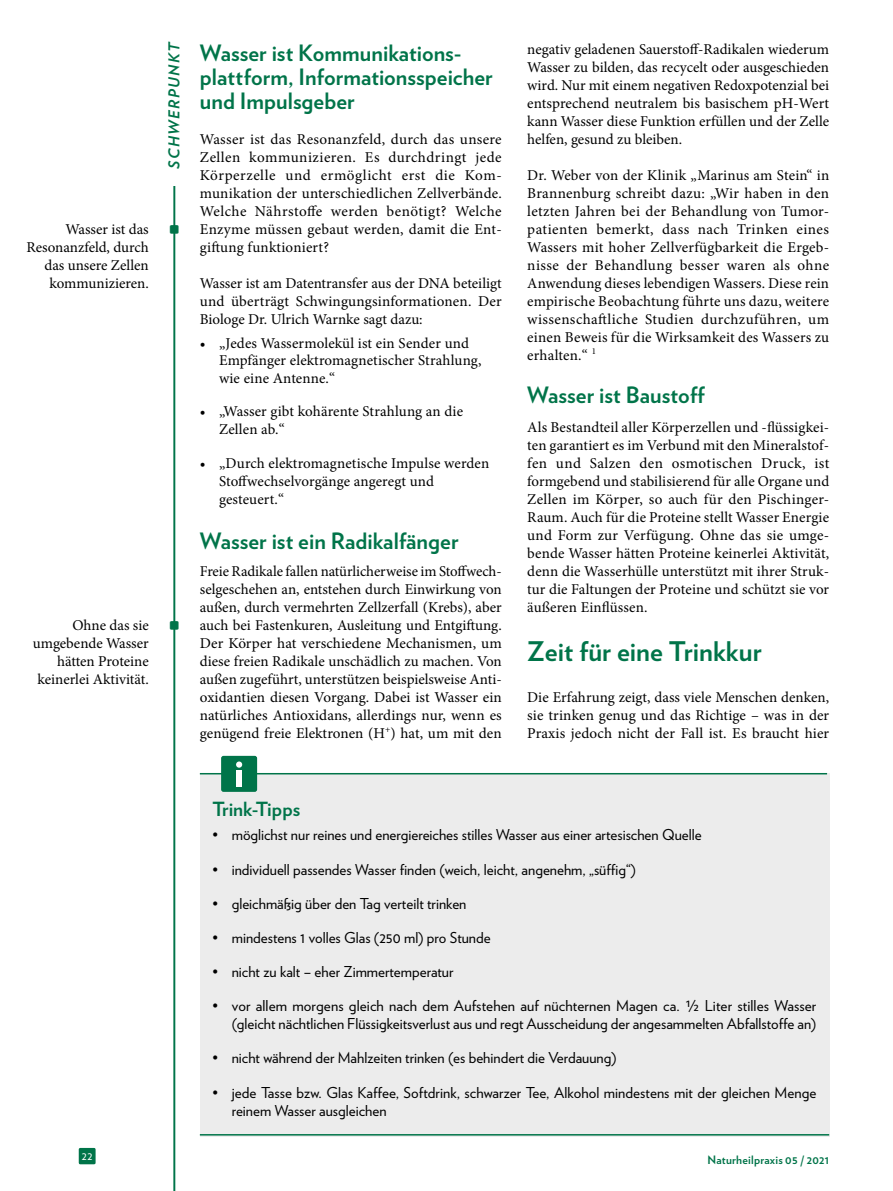
<style>
.page{position:relative;width:893px;height:1191px;background:#fff}
.page>*{position:absolute;margin:0;border:0;box-sizing:border-box;transform-origin:0 0}
.t1{font:700 27px "Verlag";color:#007449}
.t2{font:700 22.5px/24px "Verlag";color:#007449}
.t3{font:700 19.5px "Verlag";color:#007449}
.t4{font:15.75px "Pflaum Dekorativ";color:#007449}
.t5{font:15px/18px "Minion Pro";letter-spacing:.005em;color:#000;text-align:justify}
.t6{font:15px/18px "Verlag";color:#000;text-align:right}
.t7{font:italic 700 15px "Verlag";color:#007449}
.t8{font:700 11.55px "Verlag";letter-spacing:.02em;color:#007449}
.t9{font:11.55px "Verlag";color:#fff}
.s1{font-family:"Fira Sans"}
</style>
<div class="page">
<hr style="left:173px;top:43px;width:2px;height:1148px;background:#007449">
<div style="left:168px;top:43px;width:15px;height:143px;background:#fff"></div>
<div style="left:200px;top:773px;width:629px;height:60px;background:#ececec"></div>
<div style="left:200px;top:823px;width:629px;height:34px;background:#ececec"></div>
<div style="left:200px;top:857px;width:629px;height:34px;background:#ececec"></div>
<div style="left:200px;top:891px;width:629px;height:34px;background:#ececec"></div>
<div style="left:200px;top:926px;width:629px;height:34px;background:#ececec"></div>
<div style="left:200px;top:960px;width:629px;height:34px;background:#ececec"></div>
<div style="left:200px;top:994px;width:629px;height:52px;background:#ececec"></div>
<div style="left:200px;top:1046px;width:629px;height:34px;background:#ececec"></div>
<div style="left:200px;top:1081px;width:629px;height:52px;background:#ececec"></div>
<hr style="left:200px;top:1134px;width:629px;height:1px;background:#007449">
<hr style="left:200px;top:773px;width:627px;height:1px;background:#007449">
<div style="left:221px;top:756px;width:36px;height:36px;background:#007449;border-radius:2px"></div>
<svg style="left:236px;top:761px;width:6px;height:6px"></svg>
<div style="left:236px;top:770px;width:6px;height:16px;background:#fff"></div>
<div style="left:79px;top:1148px;width:17px;height:16px;background:#007449;border-radius:2px"></div>
<p class="t7" style="left:162px;top:169px;width:129px;rotate:-90deg">Schwerpunkt</p>
<h2 class="t2" style="left:200px;top:39px;width:294px">Wasser ist Kommunikations&shy;plattform, Informationsspeicher und Impulsgeber</h2>
<p class="t5" style="left:200px;top:130px;width:303px">Wasser ist das Resonanzfeld, durch das unsere Zellen kommunizieren. Es durchdringt jede Körperzelle und ermöglicht erst die Kom&shy;munikation der unterschiedlichen Zellverbände.<br>Welche Nährstoffe werden benötigt? Welche Enzyme müssen gebaut werden, damit die Ent&shy;giftung funktioniert?</p>
<p class="t5" style="left:200px;top:274px;width:303px">Wasser ist am Datentransfer aus der DNA beteiligt und überträgt Schwingungsinformationen. Der Biologe Dr. Ulrich Warnke sagt dazu:</p>
<p class="t5" style="left:219px;top:334px;width:264px;text-align:left;text-indent:-19px">• „Jedes Wassermolekül ist ein Sender und<br>Empfänger elektromagnetischer Strahlung, wie eine Antenne.“</p>
<p class="t5" style="left:219px;top:402px;width:246px;text-indent:-19px">• „Wasser gibt kohärente Strahlung an die<br>Zellen ab.“</p>
<p class="t5" style="left:219px;top:454px;width:272px;text-align:left;text-indent:-19px">• „Durch elektromagnetische Impulse werden<br>Stoffwechselvorgänge angeregt und gesteuert.“</p>
<h2 class="t2" style="left:200px;top:528px;width:260px">Wasser ist ein Radikalfänger</h2>
<p class="t5" style="left:200px;top:562px;width:303px">Freie Radikale fallen natürlicherweise im Stoffwech&shy;selgeschehen an, entstehen durch Einwirkung von außen, durch vermehrten Zellzerfall (Krebs), aber auch bei Fastenkuren, Ausleitung und Entgiftung.<br>Der Körper hat verschiedene Mechanismen, um diese freien Radikale unschädlich zu machen. Von außen zugeführt, unterstützen beispielsweise Anti&shy;oxidantien diesen Vorgang. Dabei ist Wasser ein natürliches Antioxidans, allerdings nur, wenn es genügend freie Elektronen (H<sup>+</sup>) hat, um mit den</p>
<p class="t5" style="left:65px;top:220px;width:85px">Wasser ist das</p>
<p class="t4" style="left:170px;top:223px;width:11px">❏</p>
<p class="t5" style="left:26px;top:238px;width:124px;text-align:right">Resonanzfeld, durch das unsere Zellen kommunizieren.</p>
<p class="t5" style="left:72px;top:616px;width:78px">Ohne das sie</p>
<p class="t4" style="left:170px;top:619px;width:11px">❏</p>
<p class="t5" style="left:33px;top:634px;width:117px;text-align:right">umgebende Wasser hätten Proteine keinerlei Aktivität.</p>
<p class="t5" style="left:527px;top:40px;width:303px">negativ geladenen Sauerstoff-Radikalen wiederum Wasser zu bilden, das recycelt oder ausgeschieden wird. Nur mit einem negativen Redoxpotenzial bei entsprechend neutralem bis basischem pH-Wert kann Wasser diese Funktion erfüllen und der Zelle helfen, gesund zu bleiben.</p>
<p class="t5" style="left:527px;top:166px;width:303px">Dr. Weber von der Klinik „Marinus am Stein“ in Brannenburg schreibt dazu: „Wir haben in den letzten Jahren bei der Behandlung von Tumor&shy;patienten bemerkt, dass nach Trinken eines Wassers mit hoher Zellverfügbarkeit die Ergeb&shy;nisse der Behandlung besser waren als ohne Anwendung dieses lebendigen Wassers. Diese rein empirische Beobachtung führte uns dazu, weitere wissenschaftliche Studien durchzuführen, um einen Beweis für die Wirksamkeit des Wassers zu erhalten.“ <sup>1</sup></p>
<h2 class="t2" style="left:527px;top:381px;width:179px">Wasser ist Baustoff</h2>
<p class="t5" style="left:527px;top:418px;width:303px">Als Bestandteil aller Körperzellen und -flüssigkei&shy;ten garantiert es im Verbund mit den Mineralstof&shy;fen und Salzen den osmotischen Druck, ist formgebend und stabilisierend für alle Organe und Zellen im Körper, so auch für den Pischinger-Raum. Auch für die Proteine stellt Wasser Energie und Form zur Verfügung. Ohne das sie umge&shy;bende Wasser hätten Proteine keinerlei Aktivität, denn die Wasserhülle unterstützt mit ihrer Struk&shy;tur die Faltungen der Proteine und schützt sie vor äußeren Einflüssen.</p>
<h1 class="t1" style="left:527px;top:630px;width:236px">Zeit für eine Trinkkur</h1>
<p class="t5" style="left:527px;top:688px;width:303px">Die Erfahrung zeigt, dass viele Menschen denken, sie trinken genug und das Richtige – was in der Praxis jedoch nicht der Fall ist. Es braucht hier</p>
<p class="t9" style="left:82px;top:1147px;width:12px">22</p>
<h3 class="t3" style="left:213px;top:793px;width:89px">Trink-Tipps</h3>
<p class="t6" style="left:213px;top:825px;width:491px">• möglichst nur reines und energiereiches stilles Wasser aus einer artesischen Quelle</p>
<p class="t6" style="left:213px;top:859px;width:425px">• individuell passendes Wasser finden (weich, leicht, angenehm, „süffig“)</p>
<p class="t6" style="left:213px;top:893px;width:255px">• gleichmäßig über den Tag verteilt trinken</p>
<p class="t6" style="left:213px;top:927px;width:280px">• mindestens 1 volles Glas (250 ml) pro Stunde</p>
<p class="t6" style="left:213px;top:962px;width:242px">• nicht zu kalt – eher Zimmertemperatur</p>
<p class="t6" style="left:213px;top:996px;width:605px">• vor allem morgens gleich nach dem Aufstehen auf nüchternen Magen ca. <span class="s1">½</span> Liter stilles Wasser (gleicht nächtlichen Flüssigkeitsverlust aus und regt Ausscheidung der angesammelten Abfallstoffe an)</p>
<p class="t6" style="left:213px;top:1048px;width:405px">• nicht während der Mahlzeiten trinken (es behindert die Verdauung)</p>
<p class="t6" style="left:232px;top:1082px;width:586px;text-align:left;text-indent:-19px">• jede Tasse bzw. Glas Kaffee, Softdrink, schwarzer Tee, Alkohol mindestens mit der gleichen Menge reinem Wasser ausgleichen</p>
<p class="t8" style="left:707px;top:1151px;width:123px">Naturheilpraxis 05 / 2021</p>
</div>
